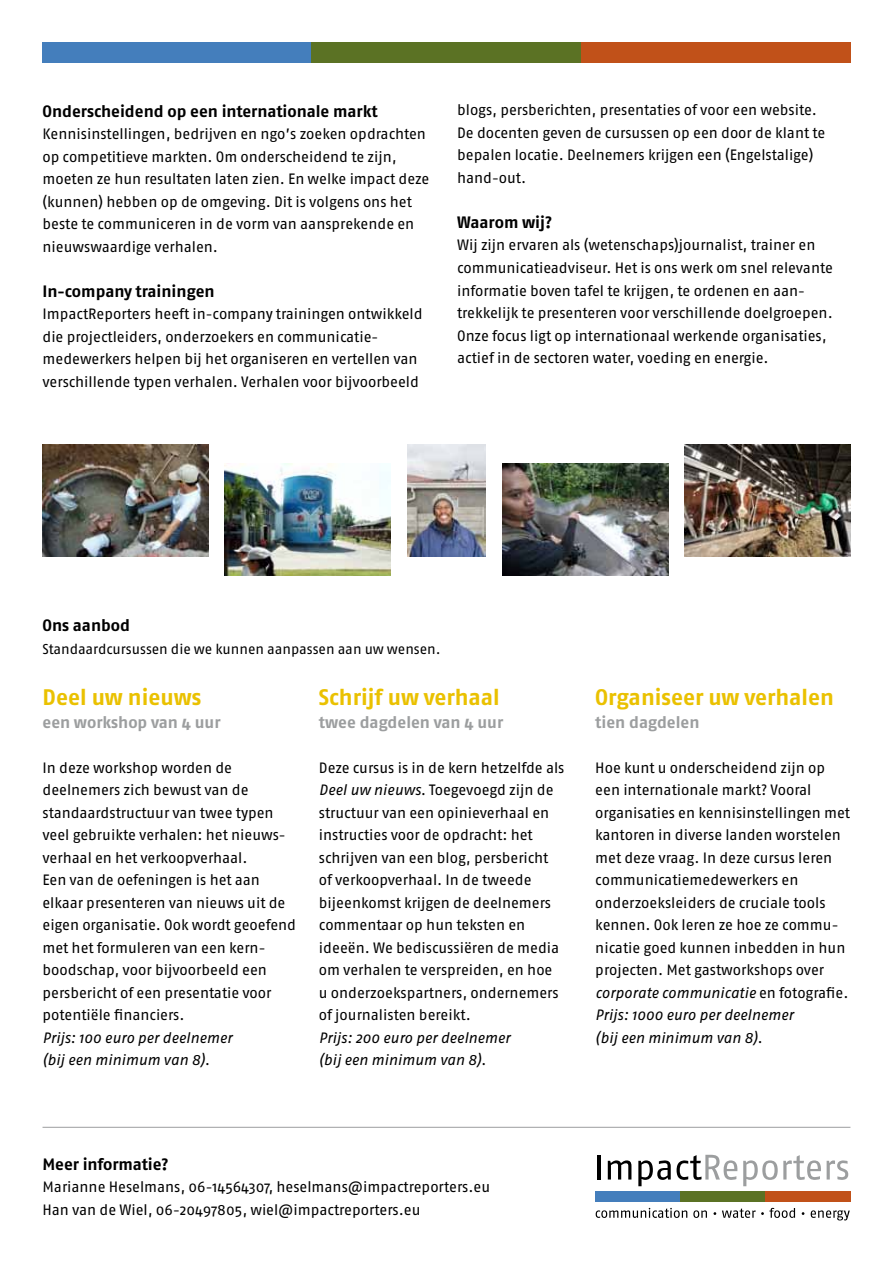
<style>
.page{position:relative;width:893px;height:1263px;background:#fff}
.page>*{position:absolute;margin:0;border:0;box-sizing:border-box;transform-origin:0 0}
.t1{font:700 22.5px "Fago No";letter-spacing:-.005em;color:#eac100}
.t2{font:700 16.5px "Fago No";color:#000}
.t3{font:700 16.5px "Fago No";color:#9c9e9f}
.t4{font:15px/22.5px "Fago No";letter-spacing:-.005em;color:#000}
.t5{font:italic 15px/22.5px "Fago No";color:#000}
.t6{font:14.25px "Fago No";letter-spacing:-.005em;color:#000}
.s1{font-size:13.5px}
.s2{font-size:12px}
.s3{font-style:italic}
</style>
<div class="page">
<div style="left:43px;top:43px;width:269px;height:20px;background:#447ebc"></div>
<div style="left:581px;top:43px;width:269px;height:20px;background:#c15119"></div>
<div style="left:312px;top:43px;width:269px;height:20px;background:#5b7224"></div>
<hr style="left:597px;top:1155px;width:4px;height:24px;background:#000">
<svg style="left:608px;top:1160px;width:23px;height:19px"></svg>
<svg style="left:638px;top:1160px;width:33px;height:26px"></svg>
<svg style="left:677px;top:1155px;width:144px;height:31px"></svg>
<svg style="left:827px;top:1160px;width:21px;height:20px"></svg>
<div style="left:595px;top:1192px;width:85px;height:10px;background:#447ebc"></div>
<div style="left:680px;top:1192px;width:85px;height:10px;background:#5b7224"></div>
<div style="left:765px;top:1192px;width:85px;height:10px;background:#c15119"></div>
<svg style="left:596px;top:1208px;width:91px;height:10px"></svg>
<svg style="left:693px;top:1210px;width:14px;height:8px"></svg>
<svg style="left:722px;top:1208px;width:73px;height:10px"></svg>
<svg style="left:811px;top:1210px;width:39px;height:10px"></svg>
<hr style="left:43px;top:1127px;width:807px;height:1px;background:#9c9e9f">
<img style="left:407px;top:444px;width:79px;height:112px">
<img style="left:503px;top:464px;width:166px;height:111px">
<img style="left:224px;top:464px;width:166px;height:111px">
<img style="left:43px;top:444px;width:166px;height:112px">
<img style="left:684px;top:444px;width:166px;height:112px">
<p class="t2" style="left:43px;top:101px;width:337px">Onderscheidend op een internationale markt</p>
<p class="t4" style="left:43px;top:122px;width:388px">Kennisinstellingen, bedrijven en ngo’s zoeken opdrachten op competitieve markten. Om onderscheidend te zijn, moeten ze hun resultaten laten zien. En welke impact deze (kunnen) hebben op de omgeving. Dit is volgens ons het beste te communiceren in de vorm van aansprekende en nieuwswaardige verhalen.</p>
<p class="t2" style="left:43px;top:281px;width:174px">In<span class="s1">-</span>company trainingen</p>
<p class="t4" style="left:43px;top:302px;width:382px">ImpactReporters heeft in<span class="s2">-</span>company trainingen ontwikkeld die projectleiders, onderzoekers en communicatie&shy;medewerkers helpen bij het organiseren en vertellen van verschillende typen verhalen. Verhalen voor bijvoorbeeld</p>
<p class="t4" style="left:457px;top:99px;width:370px">blogs, persberichten, presentaties of voor een website.<br>De docenten geven de cursussen op een door de klant te bepalen locatie. Deelnemers krijgen een (Engelstalige) hand<span class="s2">-</span>out.</p>
<p class="t2" style="left:457px;top:213px;width:97px">Waarom wij?</p>
<p class="t4" style="left:457px;top:234px;width:377px">Wij zijn ervaren als (wetenschaps)journalist, trainer en communicatieadviseur. Het is ons werk om snel relevante informatie boven tafel te krijgen, te ordenen en aan&shy;trekkelijk te presenteren voor verschillende doelgroepen.<br>Onze focus ligt op internationaal werkende organisaties, actief in de sectoren water, voeding en energie.</p>
<p class="t2" style="left:43px;top:616px;width:89px">Ons aanbod</p>
<p class="t6" style="left:43px;top:640px;width:400px">Standaardcursussen die we kunnen aanpassen aan uw wensen.</p>
<h1 class="t1" style="left:43px;top:684px;width:160px">Deel uw nieuws</h1>
<p class="t3" style="left:43px;top:712px;width:180px">een workshop van 4 uur</p>
<p class="t4" style="left:43px;top:756px;width:255px">In deze workshop worden de deelnemers zich bewust van de standaardstructuur van twee typen veel gebruikte verhalen: het nieuws&shy;verhaal en het verkoopverhaal.<br>Een van de oefeningen is het aan elkaar presenteren van nieuws uit de eigen organisatie. Ook wordt geoefend met het formuleren van een kern&shy;boodschap, voor bijvoorbeeld een persbericht of een presentatie voor potentiële financiers.</p>
<p class="t5" style="left:43px;top:1026px;width:191px">Prijs: 100 euro per deelnemer (bij een minimum van 8).</p>
<h1 class="t1" style="left:319px;top:684px;width:182px">Schrijf uw verhaal</h1>
<p class="t3" style="left:319px;top:712px;width:186px">twee dagdelen van 4 uur</p>
<p class="t4" style="left:319px;top:756px;width:247px">Deze cursus is in de kern hetzelfde als <span class="s3">Deel uw nieuws.</span> Toegevoegd zijn de structuur van een opinieverhaal en instructies voor de opdracht: het schrijven van een blog, persbericht of verkoopverhaal. In de tweede bijeenkomst krijgen de deelnemers commentaar op hun teksten en ideeën. We bediscussiëren de media om verhalen te verspreiden, en hoe u onderzoekspartners, ondernemers of journalisten bereikt.</p>
<p class="t5" style="left:319px;top:1026px;width:193px">Prijs: 200 euro per deelnemer (bij een minimum van 8).</p>
<h1 class="t1" style="left:595px;top:684px;width:240px">Organiseer uw verhalen</h1>
<p class="t3" style="left:595px;top:712px;width:106px">tien dagdelen</p>
<p class="t4" style="left:595px;top:756px;width:256px">Hoe kunt u onderscheidend zijn op een internationale markt? Vooral organisaties en kennisinstellingen met kantoren in diverse landen worstelen met deze vraag. In deze cursus leren communicatiemedewerkers en onderzoeksleiders de cruciale tools kennen. Ook leren ze hoe ze commu&shy;nicatie goed kunnen inbedden in hun projecten. Met gastworkshops over <span class="s3">corporate communicatie</span> en fotografie.<br><span class="s3">Prijs: 1000 euro per deelnemer<br>(bij een minimum van 8).</span></p>
<p class="t2" style="left:43px;top:1154px;width:128px">Meer informatie?</p>
<p class="t4" style="left:43px;top:1175px;width:449px">Marianne Heselmans, 06<span class="s2">-</span>14564307, heselmans@impactreporters.eu<br>Han van de Wiel, 06<span class="s2">-</span>20497805, wiel@impactreporters.eu</p>
</div>
